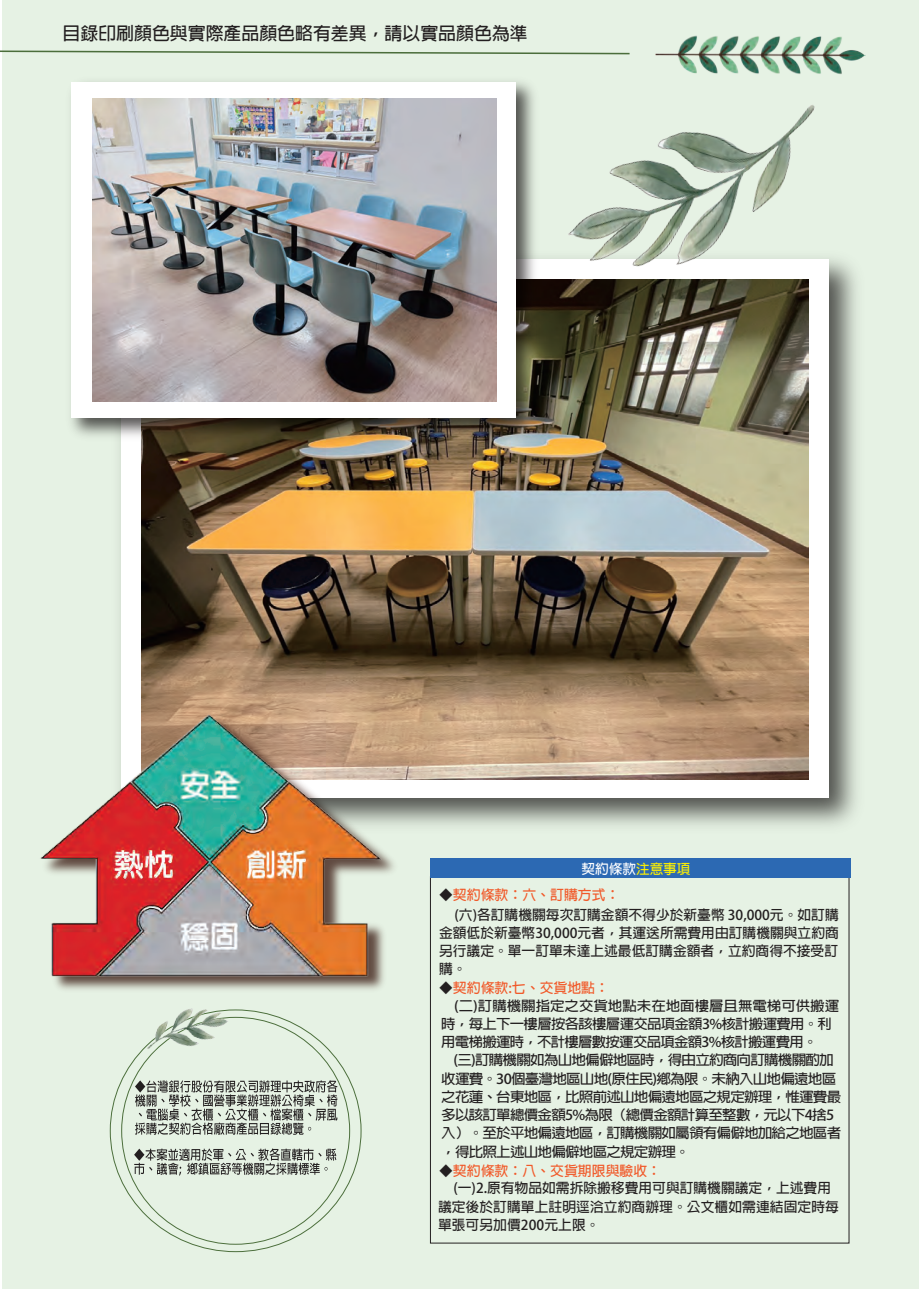
<style>
.page{position:relative;width:919px;height:1289px;background:#fff}
.page>*{position:absolute;margin:0;border:0;box-sizing:border-box;transform-origin:0 0}
.t1{font:700 17.85px "Adobe Fan Heiti Std";color:#231f20}
.t2{font:700 13.8px/18.3px "Adobe Fan Heiti Std";letter-spacing:-.055em;color:#231f20;scale:1.05 1}
.t3{font:700 13.8px "Adobe Fan Heiti Std";color:#f15929}
.t4{font:700 13.65px/18.3px "Adobe Fan Heiti Std";color:#231f20;text-align:justify}
.t5{font:700 13.65px/18.3px "Adobe Fan Heiti Std";letter-spacing:-.05em;color:#231f20;scale:1.05 1}
.t6{font:700 13.5px "Adobe Fan Heiti Std";color:#fff}
.s1{color:#fff101}
.s2{color:#231f20}
</style>
<div class="page">
<div style="left:2px;top:0;width:916px;height:1288px;background:#e6f2e4"></div>
<img style="left:119px;top:261px;width:738px;height:565px">
<div style="left:121px;top:259px;width:707px;height:538px;background:#fff"></div>
<img style="left:141px;top:339px;width:667px;height:440px">
<img style="left:70px;top:81px;width:473px;height:364px">
<div style="left:71px;top:82px;width:445px;height:336px;background:#fff"></div>
<svg style="left:0;top:50px;width:538px;height:4px"></svg>
<img style="left:841px;top:37px;width:24px;height:37px">
<img style="left:538px;top:35px;width:303px;height:304px">
<img style="left:119px;top:710px;width:284px;height:161px">
<img style="left:40px;top:712px;width:352px;height:278px">
<div style="left:430px;top:858px;width:420px;height:19px;background:#2c69b3"></div>
<svg style="left:110px;top:1009px;width:251px;height:243px"></svg>
<img style="left:137px;top:981px;width:100px;height:95px">
<svg style="left:135px;top:1080px;width:202px;height:54px"></svg>
<svg style="left:134px;top:1148px;width:202px;height:27px"></svg>
<img style="left:93px;top:98px;width:403px;height:303px">
<h1 class="t1" style="left:63px;top:23px;width:466px">目錄印刷顏色與實際產品顏色略有差異，請以實品顏色為準</h1>
<p class="t6" style="left:581px;top:861px;width:111px">契約條款<span class="s1">注意事項</span></p>
<p class="t3" style="left:439px;top:886px;width:182px"><span class="s2">◆</span>契約條款：六、訂購方式：</p>
<p class="t4" style="left:439px;top:905px;width:401px;text-indent:15px">(六)各訂購機關每次訂購金額不得少於新臺幣 30,000元。如訂購金額低於新臺幣30,000元者，其運送所需費用由訂購機關與立約商另行議定。單一訂單未達上述最低訂購金額者，立約商得不接受訂購。</p>
<p class="t3" style="left:439px;top:979px;width:171px"><span class="s2">◆</span>契約條款:七、交貨地點：</p>
<p class="t5" style="left:441px;top:996px;width:380px;text-indent:13px">(二)訂購機關指定之交貨地點未在地面樓層且無電梯可供搬運時，每上下一樓層按各該樓層運交品項金額3%核計搬運費用。利用電梯搬運時，不計樓層數按運交品項金額3%核計搬運費用。</p>
<p class="t2" style="left:441px;top:1051px;width:382px;text-indent:12px">(三)訂購機關如為山地偏僻地區時，得由立約商向訂購機關酌加收運費。30個臺灣地區山地(原住民)鄉為限。未納入山地偏遠地區之花蓮、台東地區，比照前述山地偏遠地區之規定辦理，惟運費最多以該訂單總價金額5%為限（總價金額計算至整數，元以下4捨5入）。至於平地偏遠地區，訂購機關如屬領有偏僻地加給之地區者，得比照上述山地偏僻地區之規定辦理。</p>
<p class="t3" style="left:439px;top:1162px;width:223px"><span class="s2">◆</span>契約條款：八、交貨期限與驗收：</p>
<p class="t4" style="left:438px;top:1179px;width:402px;text-align:left;text-indent:15px">(一)2.原有物品如需拆除搬移費用可與訂購機關議定，上述費用議定後於訂購單上註明逕洽立約商辦理。公文櫃如需連結固定時每單張可另加價200元上限。</p>
</div>
